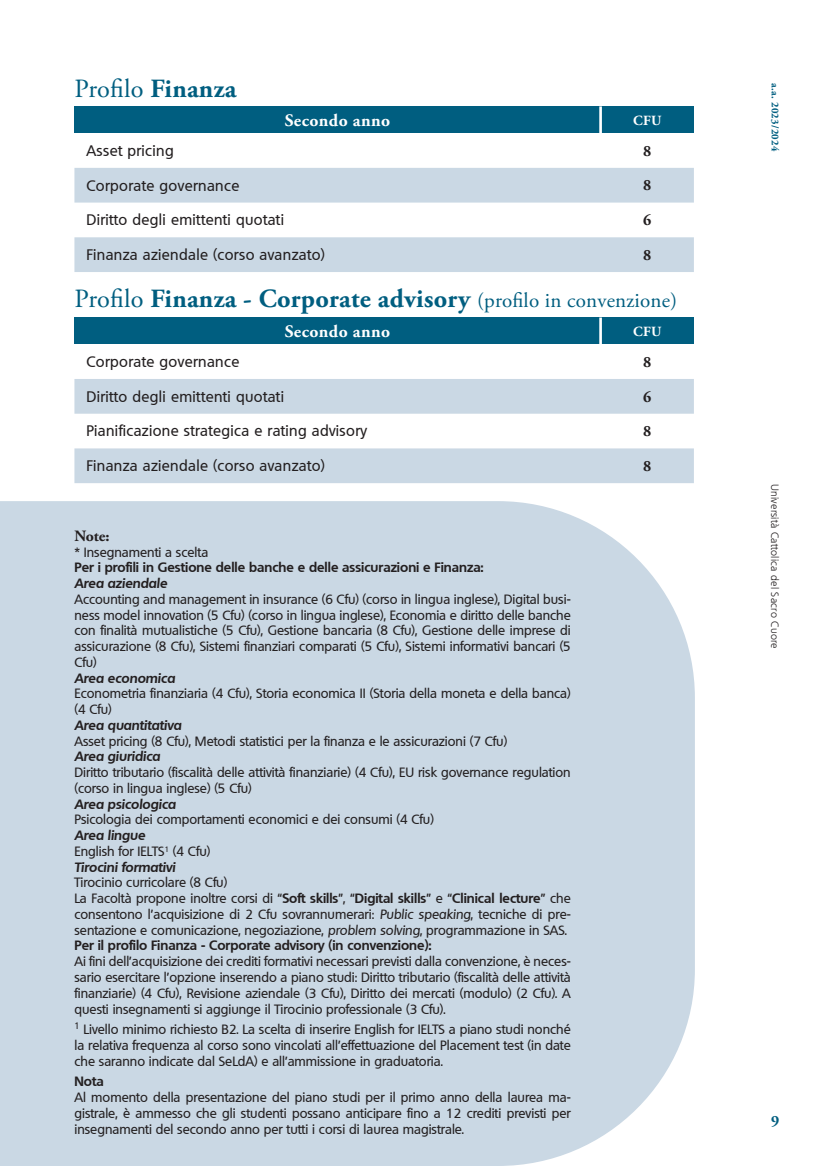
<style>
.page{position:relative;width:819px;height:1166px;background:#fff}
.page>*{position:absolute;margin:0;border:0;box-sizing:border-box;transform-origin:0 0}
.Normale{font:700 26.25px "Adobe Garamond Pro";letter-spacing:.01em;color:#005e80}
.Normale-2{font:26.25px "Adobe Garamond Pro";letter-spacing:.005em;color:#005e80}
.t1{font:700 17.5px "Adobe Garamond Pro";letter-spacing:.025em;color:#fff}
.Normale-3{font:700 15.75px "Adobe Garamond Pro";color:#231f20}
.t2{font:700 15.75px "Adobe Garamond Pro";color:#005e80}
.Normale-4{font:500 14.88px "Quebec";letter-spacing:.025em;color:#231f20}
.t3{font:700 14px "Adobe Garamond Pro";letter-spacing:.025em;color:#fff}
.Normale-5{font:500 13.12px/15.8px "Quebec";color:#231f20;text-align:justify}
.Normale-6{font:700 13.12px "Quebec";color:#231f20}
.Normale-7{font:italic 700 13.12px "Quebec";color:#231f20}
.t4{font:300 10.5px "Quebec";letter-spacing:.025em;color:#231f20}
.t5{font:700 10.5px "Adobe Garamond Pro";letter-spacing:.025em;color:#005e80}
.s1{font-weight:700}
.s2{font-weight:400}
.s3{font-weight:400;font-size:21px}
.s4{font-style:italic}
</style>
<div class="page">
<div style="left:0;top:501px;width:694px;height:665px;background:#cad8e4"></div>
<div style="left:74px;top:106px;width:526px;height:27px;background:#005e80"></div>
<div style="left:600px;top:106px;width:93px;height:27px;background:#005e80"></div>
<svg style="left:74px;top:168px;width:619px;height:104px;fill:#cad8e4"></svg>
<hr style="left:599px;top:106px;width:3px;height:27px;background:#fff">
<div style="left:74px;top:317px;width:526px;height:27px;background:#005e80"></div>
<div style="left:600px;top:317px;width:93px;height:27px;background:#005e80"></div>
<svg style="left:74px;top:379px;width:619px;height:104px;fill:#cad8e4"></svg>
<hr style="left:599px;top:317px;width:3px;height:27px;background:#fff">
<p class="Normale-2" style="left:74px;top:73px;width:163px">Profilo <span class="s1">Finanza</span></p>
<p class="t1" style="left:285px;top:110px;width:107px">Secondo anno</p>
<p class="t3" style="left:633px;top:112px;width:30px">CFU</p>
<p class="Normale-4" style="left:86px;top:141px;width:89px">Asset pricing</p>
<p class="Normale-3" style="left:643px;top:142px;width:10px">8</p>
<p class="Normale-4" style="left:86px;top:176px;width:154px">Corporate governance</p>
<p class="Normale-3" style="left:643px;top:176px;width:10px">8</p>
<p class="Normale-4" style="left:86px;top:210px;width:199px">Diritto degli emittenti quotati</p>
<p class="Normale-3" style="left:643px;top:211px;width:10px">6</p>
<p class="Normale-4" style="left:86px;top:245px;width:240px">Finanza aziendale (corso avanzato)</p>
<p class="Normale-3" style="left:643px;top:246px;width:10px">8</p>
<p class="Normale" style="left:74px;top:283px;width:604px"><span class="s2">Profilo</span> Finanza - Corporate advisory <span class="s3">(profilo in convenzione)</span></p>
<p class="t1" style="left:285px;top:321px;width:107px">Secondo anno</p>
<p class="t3" style="left:633px;top:323px;width:30px">CFU</p>
<p class="Normale-4" style="left:86px;top:352px;width:154px">Corporate governance</p>
<p class="Normale-3" style="left:643px;top:353px;width:10px">8</p>
<p class="Normale-4" style="left:86px;top:387px;width:199px">Diritto degli emittenti quotati</p>
<p class="Normale-3" style="left:643px;top:387px;width:10px">6</p>
<p class="Normale-4" style="left:86px;top:421px;width:282px">Pianificazione strategica e rating advisory</p>
<p class="Normale-3" style="left:643px;top:422px;width:10px">8</p>
<p class="Normale-4" style="left:86px;top:456px;width:240px">Finanza aziendale (corso avanzato)</p>
<p class="Normale-3" style="left:643px;top:457px;width:10px">8</p>
<p class="Normale-3" style="left:74px;top:527px;width:37px">Note:</p>
<p class="Normale-5" style="left:74px;top:544px;width:135px">* Insegnamenti a scelta</p>
<p class="Normale-6" style="left:74px;top:559px;width:411px">Per i profili in Gestione delle banche e delle assicurazioni e Finanza:</p>
<p class="Normale-7" style="left:74px;top:575px;width:94px">Area aziendale</p>
<p class="Normale-5" style="left:74px;top:591px;width:498px">Accounting and management in insurance (6 Cfu) (corso in lingua inglese), Digital busi&shy;ness model innovation (5 Cfu) (corso in lingua inglese), Economia e diritto delle banche con finalità mutualistiche (5 Cfu), Gestione bancaria (8 Cfu), Gestione delle imprese di assicurazione (8 Cfu), Sistemi finanziari comparati (5 Cfu), Sistemi informativi bancari (5<br>Cfu)</p>
<p class="Normale-7" style="left:74px;top:669px;width:102px">Area economica</p>
<p class="Normale-5" style="left:74px;top:686px;width:498px">Econometria finanziaria (4 Cfu), Storia economica II (Storia della moneta e della banca) (4 Cfu)</p>
<p class="Normale-7" style="left:74px;top:716px;width:109px">Area quantitativa</p>
<p class="Normale-5" style="left:74px;top:733px;width:434px">Asset pricing (8 Cfu), Metodi statistici per la finanza e le assicurazioni (7 Cfu)</p>
<p class="Normale-7" style="left:74px;top:748px;width:87px">Area giuridica</p>
<p class="Normale-5" style="left:74px;top:764px;width:498px">Diritto tributario (fiscalità delle attività finanziarie) (4 Cfu), EU risk governance regulation (corso in lingua inglese) (5 Cfu)</p>
<p class="Normale-7" style="left:74px;top:795px;width:103px">Area psicologica</p>
<p class="Normale-5" style="left:74px;top:812px;width:361px">Psicologia dei comportamenti economici e dei consumi (4 Cfu)</p>
<p class="Normale-7" style="left:74px;top:827px;width:72px">Area lingue</p>
<p class="Normale-5" style="left:74px;top:843px;width:137px">English for IELTS<sup>1</sup> (4 Cfu)</p>
<p class="Normale-7" style="left:74px;top:858px;width:102px">Tirocini formativi</p>
<p class="Normale-5" style="left:74px;top:875px;width:154px">Tirocinio curricolare (8 Cfu)</p>
<p class="Normale-5" style="left:74px;top:890px;width:498px">La Facoltà propone inoltre corsi di “<span class="s1">Soft skills</span>”, “<span class="s1">Digital skills</span>” e “<span class="s1">Clinical lecture</span>” che consentono l’acquisizione di 2 Cfu sovrannumerari: <span class="s4">Public speaking</span>, tecniche di pre&shy;sentazione e comunicazione, negoziazione, <span class="s4">problem solving</span>, programmazione in SAS.</p>
<p class="Normale-6" style="left:74px;top:937px;width:359px">Per il profilo Finanza - Corporate advisory (in convenzione):</p>
<p class="Normale-5" style="left:74px;top:953px;width:498px">Ai fini dell’acquisizione dei crediti formativi necessari previsti dalla convenzione, è neces&shy;sario esercitare l’opzione inserendo a piano studi: Diritto tributario (fiscalità delle attività finanziarie) (4 Cfu), Revisione aziendale (3 Cfu), Diritto dei mercati (modulo) (2 Cfu). A questi insegnamenti si aggiunge il Tirocinio professionale (3 Cfu).</p>
<p class="Normale-5" style="left:74px;top:1021px;width:498px"><sup>1</sup> Livello minimo richiesto B2. La scelta di inserire English for IELTS a piano studi nonché la relativa frequenza al corso sono vincolati all’effettuazione del Placement test (in date che saranno indicate dal SeLdA) e all’ammissione in graduatoria.</p>
<p class="Normale-6" style="left:74px;top:1073px;width:31px">Nota</p>
<p class="Normale-5" style="left:74px;top:1089px;width:498px">Al momento della presentazione del piano studi per il primo anno della laurea ma&shy;gistrale, è ammesso che gli studenti possano anticipare fino a 12 crediti previsti per insegnamenti del secondo anno per tutti i corsi di laurea magistrale.</p>
<p class="t5" style="left:781px;top:83px;width:69px;rotate:90deg">a.a. 2023/2024</p>
<p class="t4" style="left:781px;top:484px;width:166px;rotate:90deg">Università Cattolica del Sacro Cuore</p>
<p class="t2" style="left:771px;top:1112px;width:10px">9</p>
</div>
